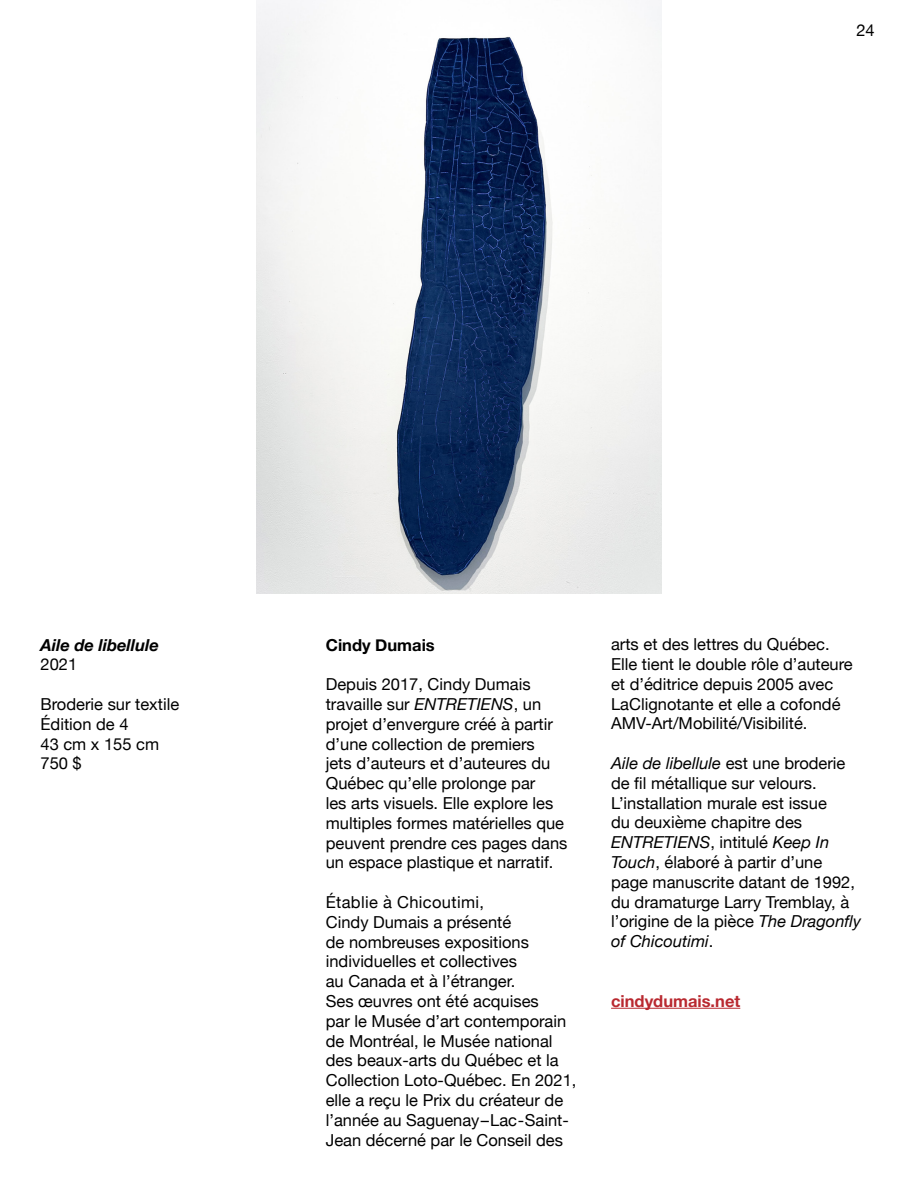
<style>
.page{position:relative;width:918px;height:1188px;background:#fff}
.page>*{position:absolute;margin:0;border:0;box-sizing:border-box;transform-origin:0 0}
.t1{font:16.5px/19.8px "Helvetica Neue";color:#000}
.t2{font:italic 700 16.5px "Helvetica Neue";color:#000}
.t3{font:700 16.5px "Helvetica Neue";color:#b92930}
.t4{font:700 16.5px "Helvetica Neue";color:#000}
.s1{font-style:italic}
</style>
<div class="page">
<hr style="left:611px;top:1008px;width:129px;height:1px;background:#b92930">
<img style="left:256px;top:0;width:406px;height:594px">
<p class="t1" style="left:856px;top:21px;width:20px">24</p>
<p class="t2" style="left:40px;top:632px;width:120px">Aile de libellule</p>
<p class="t1" style="left:40px;top:656px;width:38px">2021</p>
<p class="t1" style="left:40px;top:695px;width:140px">Broderie sur textile<br>Édition de 4<br>43 cm x 155 cm<br>750 $</p>
<p class="t4" style="left:326px;top:632px;width:111px">Cindy Dumais</p>
<p class="t1" style="left:326px;top:675px;width:243px">Depuis 2017, Cindy Dumais travaille sur <span class="s1">ENTRETIENS</span>, un projet d’envergure créé à partir d’une collection de premiers<br>jets d’auteurs et d’auteures du<br>Québec qu’elle prolonge par<br>les arts visuels. Elle explore les multiples formes matérielles que peuvent prendre ces pages dans un espace plastique et narratif.</p>
<p class="t1" style="left:326px;top:893px;width:252px">Établie à Chicoutimi,<br>Cindy Dumais a présenté<br>de nombreuses expositions individuelles et collectives<br>au Canada et à l’étranger.<br>Ses œuvres ont été acquises<br>par le Musée d’art contemporain de Montréal, le Musée national des beaux-arts du Québec et la<br>Collection Loto-Québec. En 2021, elle a reçu le Prix du créateur de l’année au Saguenay–Lac-Saint-<br>Jean décerné par le Conseil des</p>
<p class="t1" style="left:611px;top:635px;width:243px">arts et des lettres du Québec.<br>Elle tient le double rôle d’auteure et d’éditrice depuis 2005 avec<br>LaClignotante et elle a cofondé<br>AMV-Art/Mobilité/Visibilité.</p>
<p class="t1" style="left:611px;top:754px;width:251px"><span class="s1">Aile de libellule</span> est une broderie de fil métallique sur velours.<br>L’installation murale est issue<br>du deuxième chapitre des<br><span class="s1">ENTRETIENS</span>, intitulé <span class="s1">Keep In<br>Touch</span>, élaboré à partir d’une page manuscrite datant de 1992, du dramaturge Larry Tremblay, à l’origine de la pièce <span class="s1">The Dragonfly of Chicoutimi</span>.</p>
<p class="t3" style="left:611px;top:988px;width:131px">cindydumais.net</p>
</div>
